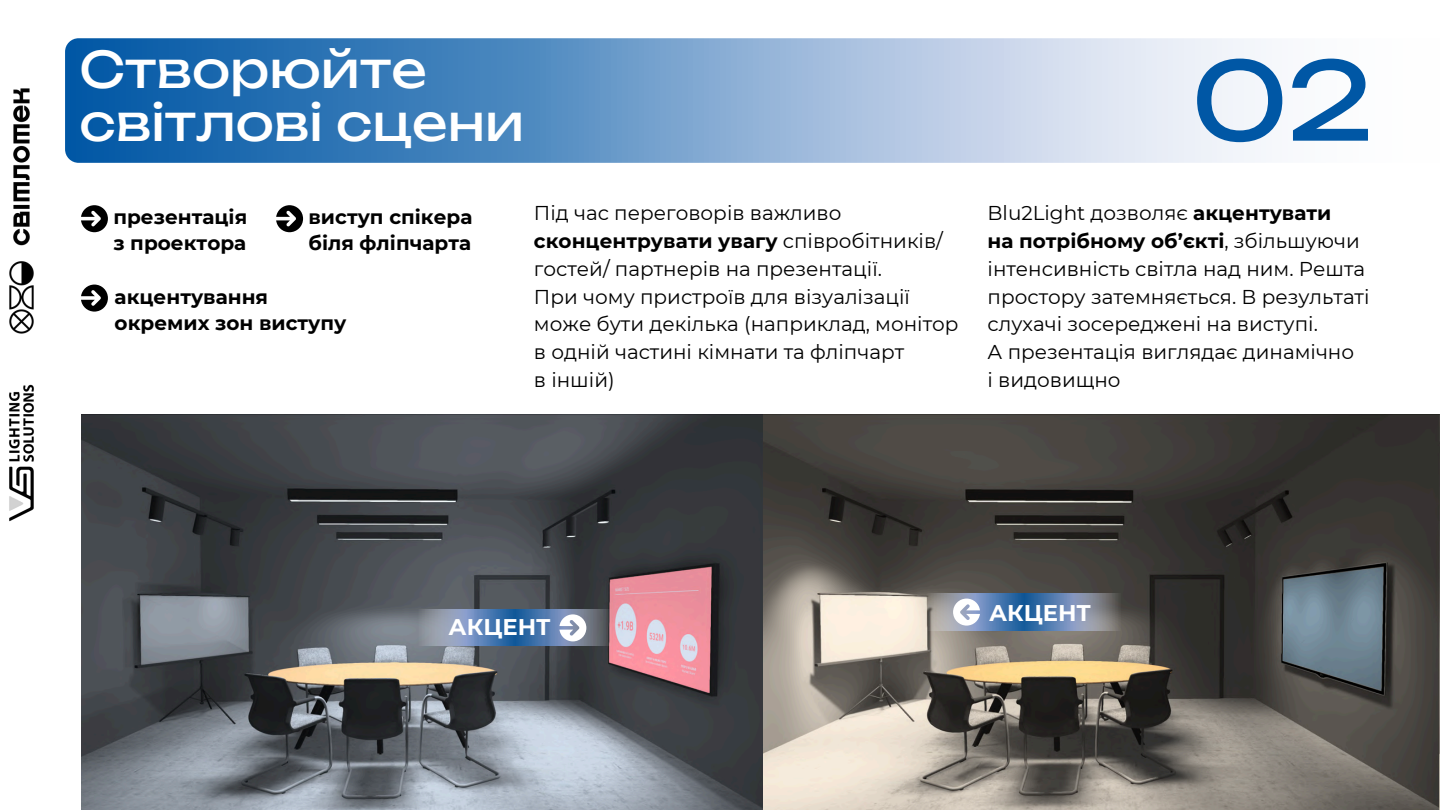
<style>
.page{position:relative;width:1440px;height:810px;background:#fff}
.page>*{position:absolute;margin:0;border:0;box-sizing:border-box;transform-origin:0 0}
.t1{font:107.5px "Unbounded";color:#0057a5}
.t2{font:50px/52.5px "Unbounded";color:#fff}
.t3{font:700 22.7px "Montserrat";color:#fff}
.t4{font:20px/27.8px "Montserrat";color:#000}
.t5{font:700 20px/25.5px "Montserrat";color:#000}
.s1{font-weight:700}
</style>
<div class="page">
<img style="left:81px;top:414px;width:1358px;height:396px">
<svg style="left:65px;top:38px;width:1201px;height:125px;background:#7aa5cf"></svg>
<svg style="left:417px;top:609px;width:194px;height:37px;background:#627fa5"></svg>
<svg style="left:926px;top:594px;width:194px;height:37px;background:#6983a4"></svg>
<svg style="left:559px;top:614px;width:27px;height:27px"></svg>
<svg style="left:953px;top:599px;width:27px;height:27px"></svg>
<svg style="left:81px;top:205px;width:27px;height:27px"></svg>
<svg style="left:276px;top:205px;width:27px;height:27px"></svg>
<svg style="left:81px;top:285px;width:27px;height:27px"></svg>
<img style="left:9px;top:88px;width:25px;height:246px">
<img style="left:9px;top:384px;width:25px;height:138px">
<p class="t2" style="left:80px;top:43px;width:446px">Створюйте світлові сцени</p>
<p class="t5" style="left:113px;top:205px;width:135px">презентація з проектора</p>
<h3 class="t5" style="left:115px;top:285px;width:233px">акцентування окремих зон виступу</h3>
<p class="t5" style="left:309px;top:205px;width:166px">виступ спікера біля фліпчарта</p>
<p class="t4" style="left:534px;top:199px;width:410px">Під час переговорів важливо <span class="s1">сконцентрувати увагу</span> співробітників/ гостей/ партнерів на презентації.</p>
<h3 class="t4" style="left:534px;top:283px;width:426px">При чому пристроїв для візуалізації може бути декілька (наприклад, монітор</h3>
<p class="t4" style="left:534px;top:338px;width:372px">в одній частині кімнати та фліпчарт</p>
<p class="t4" style="left:534px;top:366px;width:82px">в іншій)</p>
<h1 class="t1" style="left:1192px;top:34px;width:182px">02</h1>
<p class="t4" style="left:988px;top:199px;width:345px">Blu2Light дозволяє <span class="s1">акцентувати</span></p>
<p class="t4" style="left:988px;top:227px;width:384px"><span class="s1">на потрібному об’єкті</span>, збільшуючи інтенсивність світла над ним. Решта простору затемняється. В результаті слухачі зосереджені на виступі.</p>
<p class="t4" style="left:988px;top:338px;width:368px">А презентація виглядає динамічно</p>
<p class="t4" style="left:988px;top:366px;width:135px">і видовищно</p>
<p class="t3" style="left:449px;top:613px;width:104px">АКЦЕНТ</p>
<h3 class="t3" style="left:989px;top:599px;width:104px">АКЦЕНТ</h3>
</div>
